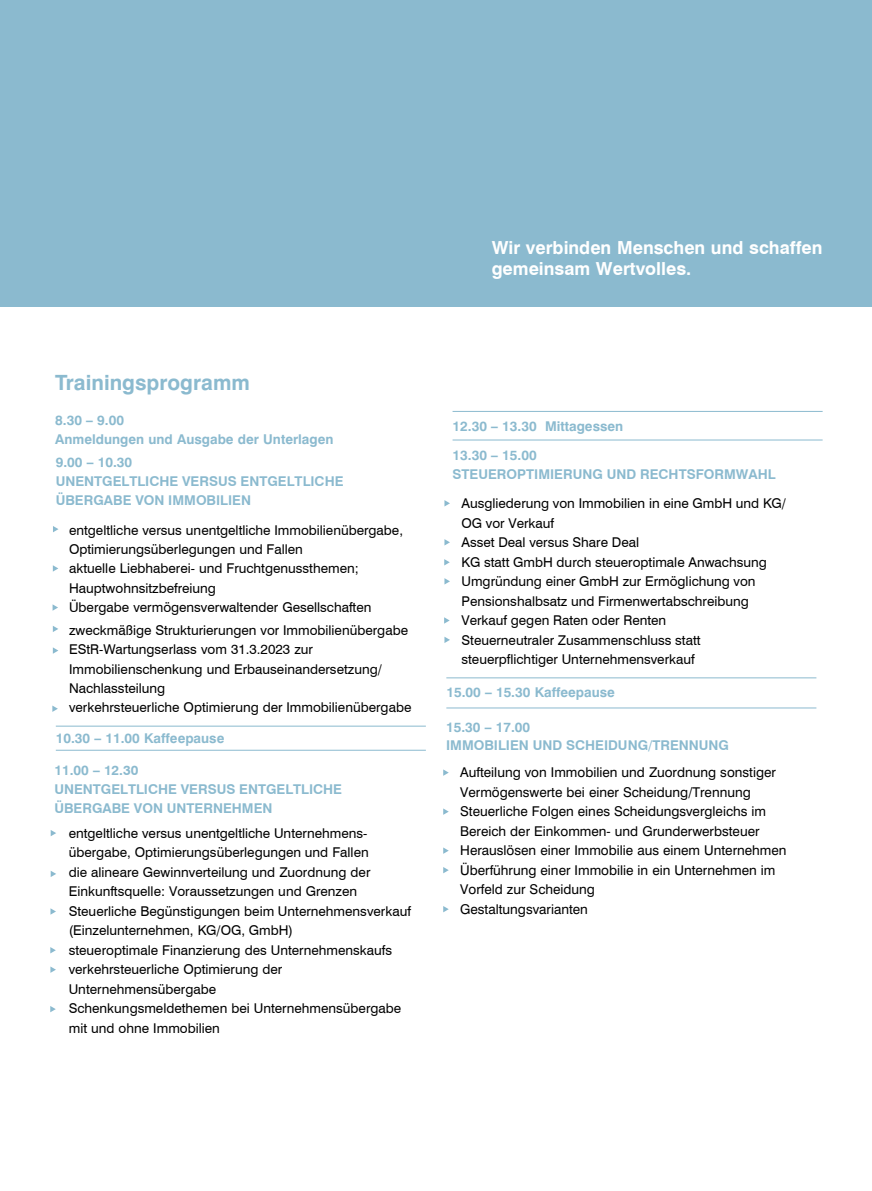
<style>
.page{position:relative;width:872px;height:1191px;background:#fff}
.page>*{position:absolute;margin:0;border:0;box-sizing:border-box;transform-origin:0 0}
.t1{font:700 21px "Swiss 721 BT";color:#8bbacf}
.t2{font:700 18px "Swiss 721 BT";color:#fff}
.t3{font:700 18px "Swis 721 BT";color:#fff}
.t4{font:13.5px/19.5px "Swis 721 BT";color:#000}
.t5{font:13.5px/19.5px "Swiss 721 BT";color:#000}
.t6{font:700 13.5px/19.2px "Swis 721 BT";color:#8bbacf}
.t7{font:700 13.5px/19.5px "Swiss 721 BT";color:#8bbacf}
.s1{font-family:"Swis 721 BT"}
.s2{font-family:"Swiss 721 BT"}
</style>
<div class="page">
<div style="left:0;top:0;width:872px;height:306px;background:#8bbacf"></div>
<hr style="left:56px;top:725px;width:370px;height:1px;background:#8bbacf">
<hr style="left:56px;top:750px;width:370px;height:1px;background:#8bbacf">
<hr style="left:452px;top:411px;width:370px;height:1px;background:#8bbacf">
<hr style="left:452px;top:439px;width:370px;height:1px;background:#8bbacf">
<hr style="left:446px;top:677px;width:370px;height:1px;background:#8bbacf">
<hr style="left:446px;top:707px;width:370px;height:1px;background:#8bbacf">
<svg style="left:443px;top:769px;width:6px;height:7px"></svg>
<svg style="left:443px;top:808px;width:6px;height:7px"></svg>
<svg style="left:443px;top:847px;width:6px;height:7px"></svg>
<svg style="left:443px;top:867px;width:6px;height:6px"></svg>
<svg style="left:443px;top:906px;width:6px;height:6px"></svg>
<svg style="left:53px;top:526px;width:5px;height:6px"></svg>
<svg style="left:53px;top:565px;width:5px;height:6px"></svg>
<svg style="left:53px;top:626px;width:5px;height:6px"></svg>
<svg style="left:53px;top:647px;width:5px;height:7px"></svg>
<svg style="left:52px;top:705px;width:6px;height:7px"></svg>
<svg style="left:51px;top:830px;width:5px;height:6px"></svg>
<svg style="left:51px;top:871px;width:5px;height:6px"></svg>
<svg style="left:53px;top:604px;width:5px;height:7px"></svg>
<svg style="left:50px;top:908px;width:6px;height:6px"></svg>
<svg style="left:50px;top:947px;width:6px;height:6px"></svg>
<svg style="left:50px;top:966px;width:6px;height:7px"></svg>
<svg style="left:50px;top:1006px;width:6px;height:6px"></svg>
<svg style="left:444px;top:500px;width:6px;height:6px"></svg>
<svg style="left:444px;top:539px;width:6px;height:6px"></svg>
<svg style="left:444px;top:578px;width:6px;height:6px"></svg>
<svg style="left:444px;top:636px;width:6px;height:7px"></svg>
<svg style="left:444px;top:559px;width:6px;height:6px"></svg>
<svg style="left:444px;top:617px;width:5px;height:6px"></svg>
<h2 class="t2" style="left:491px;top:236px;width:332px">Wir verbinden Menschen und <span class="s1">schaffen</span></h2>
<h2 class="t3" style="left:491px;top:258px;width:201px">gemeinsam Wertvolles<span class="s2">.</span></h2>
<h1 class="t1" style="left:55px;top:370px;width:196px">Trainingsprogramm</h1>
<p class="t7" style="left:55px;top:410px;width:280px">8.30 – 9.00<br>Anmeldungen und Ausgabe der Unterlagen</p>
<p class="t7" style="left:56px;top:452px;width:78px">9.00 – 10.30</p>
<p class="t6" style="left:56px;top:471px;width:289px">UNENTGELTLICHE VERSUS ENTGELTLICHE<br>ÜBERGABE VON IMMOBILIEN</p>
<p class="t4" style="left:69px;top:520px;width:335px">entgeltliche versus unentgeltliche Immobilienübergabe, Optimierungsüberlegungen und Fallen<br>aktuelle Liebhaberei- und Fruchtgenussthemen; Hauptwohnsitzbefreiung<br>Übergabe vermögensverwaltender Gesellschaften</p>
<p class="t4" style="left:69px;top:620px;width:344px">zweckmäßige Strukturierungen vor Immobilienübergabe EStR-Wartungserlass vom 31.3.2023 zur Immobilienschenkung und Erbauseinandersetzung/ Nachlassteilung<br>verkehrsteuerliche Optimierung der Immobilienübergabe</p>
<p class="t7" style="left:56px;top:728px;width:170px">10.30 – 11.00 Kaffeepause</p>
<p class="t7" style="left:54px;top:760px;width:86px">11.00 – 12.30</p>
<p class="t6" style="left:54px;top:779px;width:289px;line-height:18.8px">UNENTGELTLICHE VERSUS ENTGELTLICHE<br>ÜBERGABE VON UNTERNEHMEN</p>
<p class="t4" style="left:69px;top:823px;width:344px">entgeltliche versus unentgeltliche Unternehmens&shy;übergabe, Optimierungsüberlegungen und Fallen<br>die alineare Gewinnverteilung und Zuordnung der Einkunftsquelle: Voraussetzungen und Grenzen Steuerliche Begünstigungen beim Unternehmensverkauf (Einzelunternehmen, KG/OG, GmbH)<br>steueroptimale Finanzierung des Unternehmenskaufs verkehrsteuerliche Optimierung der Unternehmensübergabe<br>Schenkungsmeldethemen bei Unternehmensübergabe mit und ohne Immobilien</p>
<p class="t7" style="left:452px;top:411px;width:172px;line-height:28.8px">12.30 – 13.30 Mittagessen<br>13.30 – 15.00</p>
<p class="t6" style="left:452px;top:464px;width:324px">STEUEROPTIMIERUNG UND RECHTSFORMWAHL</p>
<p class="t4" style="left:461px;top:493px;width:326px">Ausgliederung von Immobilien in eine GmbH und KG/ OG vor Verkauf<br>Asset Deal versus Share Deal<br>KG statt GmbH durch steueroptimale Anwachsung Umgründung einer GmbH zur Ermöglichung von Pensionshalbsatz und Firmenwertabschreibung Verkauf gegen Raten oder Renten<br>Steuerneutraler Zusammenschluss statt steuerpflichtiger Unternehmensverkauf</p>
<p class="t7" style="left:446px;top:682px;width:170px">15.00 – 15.30 Kaffeepause</p>
<p class="t7" style="left:446px;top:717px;width:86px">15.30 – 17.00</p>
<p class="t6" style="left:446px;top:735px;width:284px">IMMOBILIEN UND SCHEIDUNG/TRENNUNG</p>
<p class="t5" style="left:460px;top:762px;width:328px">Aufteilung von Immobilien und Zuordnung sonstiger Vermögenswerte bei einer Scheidung/Trennung Steuerliche Folgen eines Scheidungsvergleichs im Bereich der Einkommen- und Grunderwerbsteuer Herauslösen einer Immobilie aus einem Unternehmen Überführung einer Immobilie in ein Unternehmen im Vorfeld zur Scheidung<br>Gestaltungsvarianten</p>
</div>
